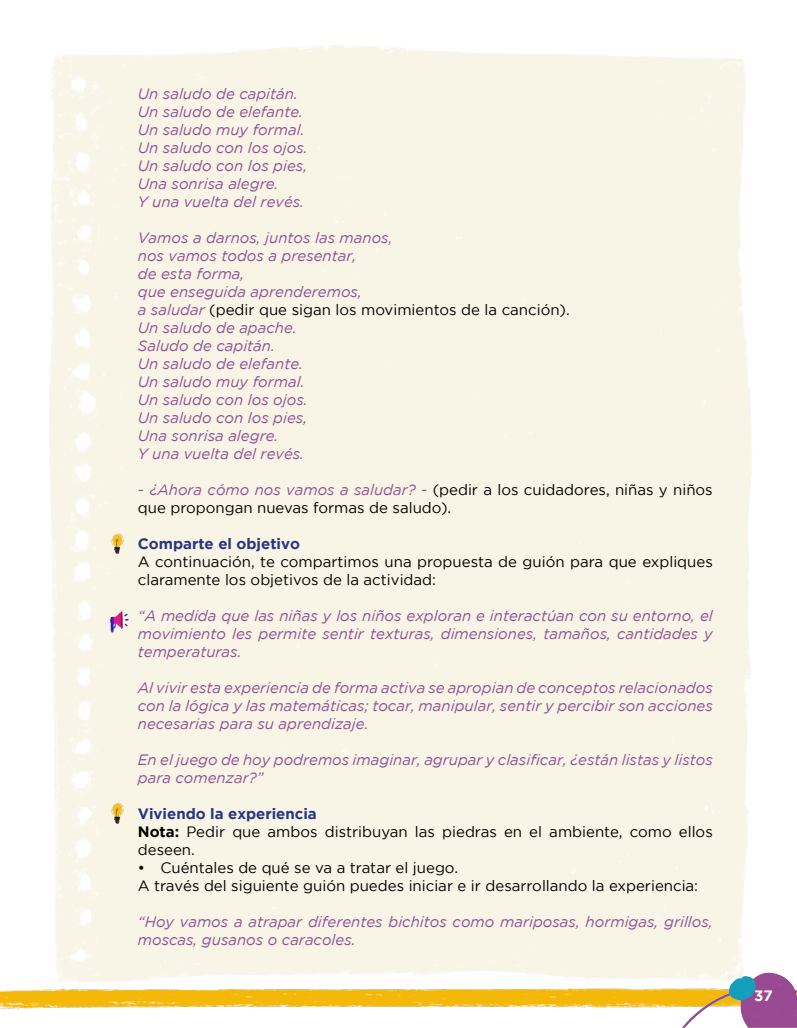
<style>
.page{position:relative;width:797px;height:1028px;background:#fff}
.page>*{position:absolute;margin:0;border:0;box-sizing:border-box;transform-origin:0 0}
.t1{font:italic 15px/18px "Gotham";color:#904f95}
.t2{font:15px/18px "Gotham";color:#000}
.t3{font:700 15px "Gotham";color:#283583}
.t4{font:700 15px "Gotham";color:#fff}
.s1{font-style:normal;color:#000}
.s2{font-style:italic;color:#904f95}
.s3{font-weight:700;color:#283583}
.s4{font-weight:700}
</style>
<div class="page">
<img style="left:1px;top:988px;width:668px;height:21px">
<svg style="left:0;top:991px;width:1px;height:18px"></svg>
<img style="left:669px;top:972px;width:128px;height:56px">
<img style="left:110px;top:531px;width:15px;height:24px">
<img style="left:110px;top:801px;width:15px;height:23px">
<img style="left:102px;top:607px;width:30px;height:28px">
<p class="t1" style="left:138px;top:85px;width:171px">Un saludo de capitán.<br>Un saludo de elefante.<br>Un saludo muy formal.<br>Un saludo con los ojos.<br>Un saludo con los pies,<br>Una sonrisa alegre.<br>Y una vuelta del revés.</p>
<p class="t1" style="left:138px;top:229px;width:433px">Vamos a darnos, juntos las manos,<br>nos vamos todos a presentar,<br>de esta forma,<br>que enseguida aprenderemos,<br>a saludar <span class="s1">(pedir que sigan los movimientos de la canción).<br></span>Un saludo de apache.<br>Saludo de capitán.<br>Un saludo de elefante.<br>Un saludo muy formal.<br>Un saludo con los ojos.<br>Un saludo con los pies,<br>Una sonrisa alegre.<br>Y una vuelta del revés.</p>
<p class="t2" style="left:138px;top:480px;width:576px"><span class="s2">- ¿Ahora cómo nos vamos a saludar? -</span> (pedir a los cuidadores, niñas y niños que propongan nuevas formas de saludo).</p>
<p class="t3" style="left:138px;top:535px;width:164px">Comparte el objetivo</p>
<p class="t2" style="left:138px;top:552px;width:576px">A continuación, te compartimos una propuesta de guión para que expliques claramente los objetivos de la actividad:</p>
<p class="t1" style="left:138px;top:607px;width:576px;text-align:justify">“A medida que las niñas y los niños exploran e interactúan con su entorno, el movimiento les permite sentir texturas, dimensiones, tamaños, cantidades y temperaturas.</p>
<p class="t1" style="left:138px;top:679px;width:576px;text-align:justify">Al vivir esta experiencia de forma activa se apropian de conceptos relacionados con la lógica y las matemáticas; tocar, manipular, sentir y percibir son acciones necesarias para su aprendizaje.</p>
<p class="t1" style="left:138px;top:751px;width:576px">En el juego de hoy podremos imaginar, agrupar y clasificar, ¿están listas y listos para comenzar?”</p>
<p class="t2" style="left:138px;top:804px;width:576px"><span class="s3">Viviendo la experiencia<br></span><span class="s4">Nota:</span> Pedir que ambos distribuyan las piedras en el ambiente, como ellos deseen.</p>
<p class="t2" style="left:138px;top:858px;width:562px">• Cuéntales de qué se va a tratar el juego.<br>A través del siguiente guión puedes iniciar e ir desarrollando la experiencia:</p>
<p class="t1" style="left:138px;top:913px;width:576px">“Hoy vamos a atrapar diferentes bichitos como mariposas, hormigas, grillos, moscas, gusanos o caracoles.</p>
<p class="t4" style="left:754px;top:987px;width:20px">37</p>
</div>
